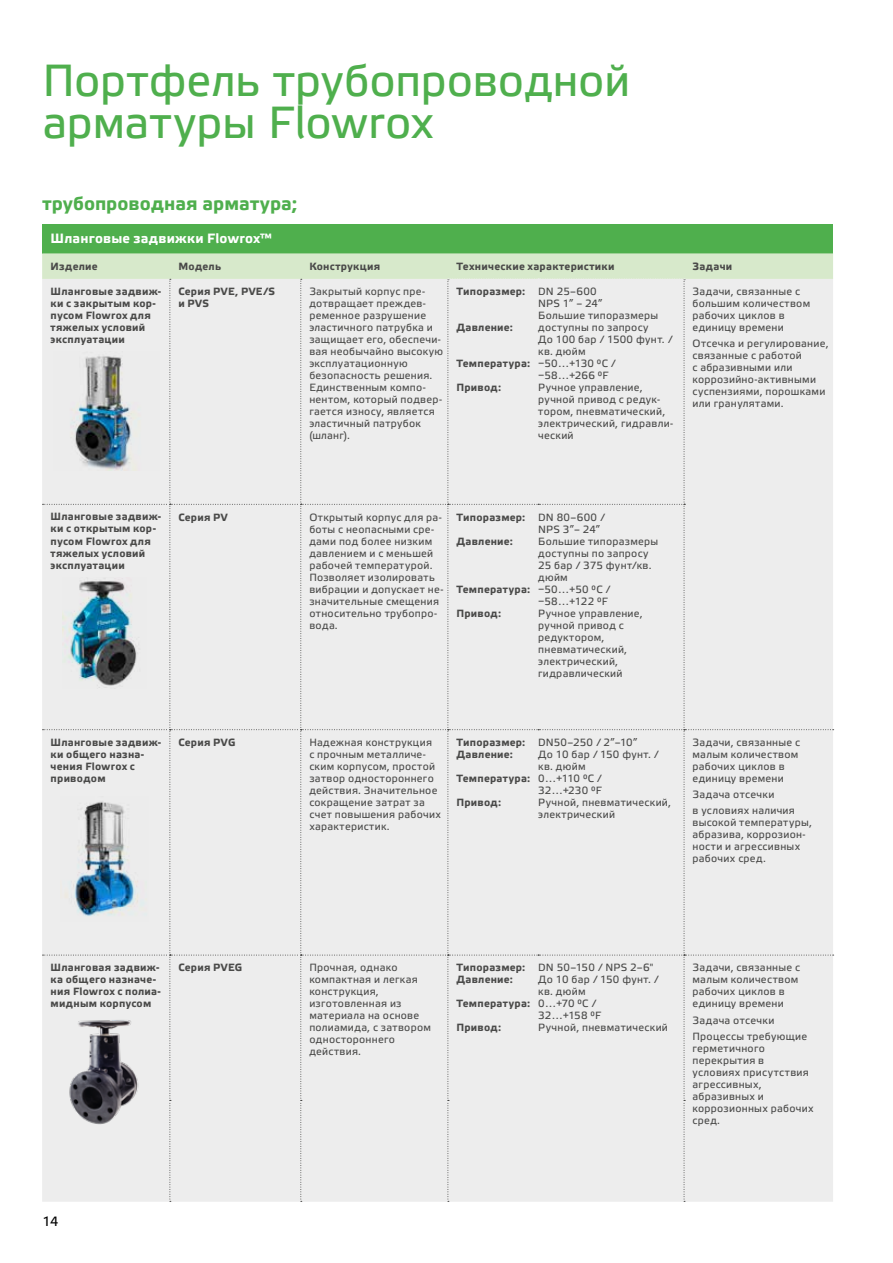
<style>
.page{position:relative;width:893px;height:1263px;background:#fff}
.page>*{position:absolute;margin:0;border:0;box-sizing:border-box;transform-origin:0 0}
.t1{font:45px/42px "Etelka Text Pro";letter-spacing:-.005em;color:#4faf4d}
.t2{font:700 18.75px "Etelka Text Pro";color:#4faf4d}
.t3{font:700 13.5px "Etelka Text Pro";letter-spacing:.015em;color:#fff}
.t4{font:13.5px "Etelka Text Pro";color:#000}
.t5{font:10.5px/12px "Etelka Text Pro";letter-spacing:.025em;color:#4a4a49}
.t6{font:700 10.5px/12px "Etelka Text Pro";letter-spacing:.025em;color:#4a4a49}
</style>
<div class="page">
<div style="left:42px;top:224px;width:791px;height:29px;background:#4faf4d"></div>
<div style="left:42px;top:253px;width:792px;height:949px;background:#ededed"></div>
<img style="left:63px;top:578px;width:84px;height:111px">
<img style="left:60px;top:796px;width:89px;height:126px">
<img style="left:54px;top:352px;width:105px;height:119px">
<img style="left:66px;top:1015px;width:80px;height:113px">
<h1 class="t1" style="left:43px;top:62px;width:589px">Портфель трубопроводной арматуры Flowrox</h1>
<h2 class="t2" style="left:43px;top:193px;width:256px">трубопроводная арматура;</h2>
<p class="t3" style="left:51px;top:231px;width:223px">Шланговые задвижки Flowrox™</p>
<p class="t6" style="left:51px;top:261px;width:49px">Изделие</p>
<p class="t6" style="left:178px;top:261px;width:44px">Модель</p>
<p class="t6" style="left:309px;top:261px;width:72px">Конструкция</p>
<p class="t6" style="left:456px;top:261px;width:160px">Технические характеристики</p>
<p class="t6" style="left:692px;top:261px;width:41px">Задачи</p>
<p class="t6" style="left:51px;top:286px;width:112px">Шланговые задвиж&shy;ки с закрытым кор&shy;пусом Flowrox для тяжелых условий эксплуатации</p>
<p class="t6" style="left:178px;top:286px;width:98px">Серия PVE, PVE/S и PVS</p>
<p class="t5" style="left:309px;top:286px;width:135px">Закрытый корпус пре&shy;дотвращает преждев&shy;ременное разрушение эластичного патрубка и защищает его, обеспечи&shy;вая необычайно высокую эксплуатационную безопасность решения.<br>Единственным компо&shy;нентом, который подвер&shy;гается износу, является эластичный патрубок (шланг).</p>
<p class="t6" style="left:456px;top:286px;width:71px">Типоразмер:</p>
<p class="t5" style="left:538px;top:286px;width:136px">DN 25–600<br>NPS 1” – 24”<br>Большие типоразмеры доступны по запросу<br>До 100 бар / 1500 фунт. / кв. дюйм<br>−50…+130 °C / −58…+266 °F<br>Ручное управление, ручной привод с редук&shy;тором, пневматический, электрический, гидравли&shy;ческий</p>
<p class="t5" style="left:692px;top:286px;width:119px">Задачи, связанные с большим количеством рабочих циклов в единицу времени</p>
<p class="t6" style="left:456px;top:322px;width:58px">Давление:</p>
<p class="t6" style="left:456px;top:358px;width:75px">Температура:</p>
<p class="t6" style="left:456px;top:382px;width:46px">Привод:</p>
<p class="t5" style="left:692px;top:338px;width:137px">Отсечка и регулирование, связанные с работой<br>с абразивными или коррозийно-активными суспензиями, порошками или гранулятами.</p>
<p class="t6" style="left:51px;top:511px;width:112px">Шланговые задвиж&shy;ки с открытым кор&shy;пусом Flowrox для тяжелых условий эксплуатации</p>
<p class="t6" style="left:178px;top:511px;width:51px">Серия PV</p>
<p class="t5" style="left:309px;top:511px;width:136px">Открытый корпус для ра&shy;боты с неопасными сре&shy;дами под более низким давлением и с меньшей рабочей температурой.<br>Позволяет изолировать вибрации и допускает не&shy;значительные смещения относительно трубопро&shy;вода.</p>
<p class="t6" style="left:456px;top:511px;width:71px">Типоразмер:</p>
<p class="t6" style="left:456px;top:535px;width:58px">Давление:</p>
<p class="t6" style="left:456px;top:583px;width:75px">Температура:</p>
<p class="t6" style="left:456px;top:607px;width:46px">Привод:</p>
<p class="t5" style="left:538px;top:511px;width:122px">DN 80–600 /<br>NPS 3”– 24”<br>Большие типоразмеры доступны по запросу<br>25 бар / 375 фунт/кв. дюйм<br>−50…+50 °C / −58…+122 °F<br>Ручное управление, ручной привод с редуктором, пневматический, электрический, гидравлический</p>
<p class="t6" style="left:51px;top:737px;width:112px">Шланговые задвиж&shy;ки общего назна&shy;чения Flowrox с приводом</p>
<p class="t6" style="left:178px;top:737px;width:59px">Серия PVG</p>
<p class="t5" style="left:309px;top:737px;width:133px">Надежная конструкция<br>с прочным металличе&shy;ским корпусом, простой затвор одностороннего действия. Значительное сокращение затрат за счет повышения рабочих характеристик.</p>
<p class="t6" style="left:456px;top:737px;width:71px">Типоразмер:<br>Давление:</p>
<p class="t6" style="left:456px;top:773px;width:75px">Температура:</p>
<p class="t6" style="left:456px;top:797px;width:46px">Привод:</p>
<p class="t5" style="left:538px;top:737px;width:134px">DN50–250 / 2”–10”<br>До 10 бар / 150 фунт. / кв. дюйм<br>0…+110 °C /<br>32…+230 °F<br>Ручной, пневматический, электрический</p>
<p class="t5" style="left:692px;top:737px;width:109px">Задачи, связанные с малым количеством рабочих циклов в единицу времени</p>
<p class="t5" style="left:692px;top:787px;width:104px;line-height:16.2px">Задача отсечки<br>в условиях наличия</p>
<p class="t5" style="left:692px;top:817px;width:121px">высокой температуры, абразива, коррозион&shy;ности и агрессивных рабочих сред.</p>
<p class="t6" style="left:51px;top:962px;width:112px">Шланговая задвиж&shy;ка общего назначе&shy;ния Flowrox с полиа&shy;мидным корпусом</p>
<p class="t6" style="left:178px;top:962px;width:66px">Серия PVEG</p>
<p class="t5" style="left:309px;top:962px;width:123px">Прочная, однако компактная и легкая конструкция, изготовленная из материала на основе полиамида, с затвором одностороннего действия.</p>
<p class="t6" style="left:456px;top:962px;width:71px">Типоразмер:<br>Давление:</p>
<p class="t6" style="left:456px;top:998px;width:75px">Температура:</p>
<p class="t6" style="left:456px;top:1022px;width:46px">Привод:</p>
<p class="t5" style="left:538px;top:962px;width:131px">DN 50–150 / NPS 2–6"<br>До 10 бар / 150 фунт. / кв. дюйм<br>0…+70 °C /<br>32…+158 °F<br>Ручной, пневматический</p>
<p class="t5" style="left:692px;top:962px;width:109px">Задачи, связанные с малым количеством рабочих циклов в единицу времени</p>
<p class="t5" style="left:692px;top:1012px;width:116px;line-height:16.2px">Задача отсечки<br>Процессы требующие</p>
<p class="t5" style="left:692px;top:1043px;width:123px">герметичного перекрытия в условиях присутствия агрессивных, абразивных и коррозионных рабочих сред.</p>
<p class="t4" style="left:43px;top:1214px;width:18px">14</p>
</div>
